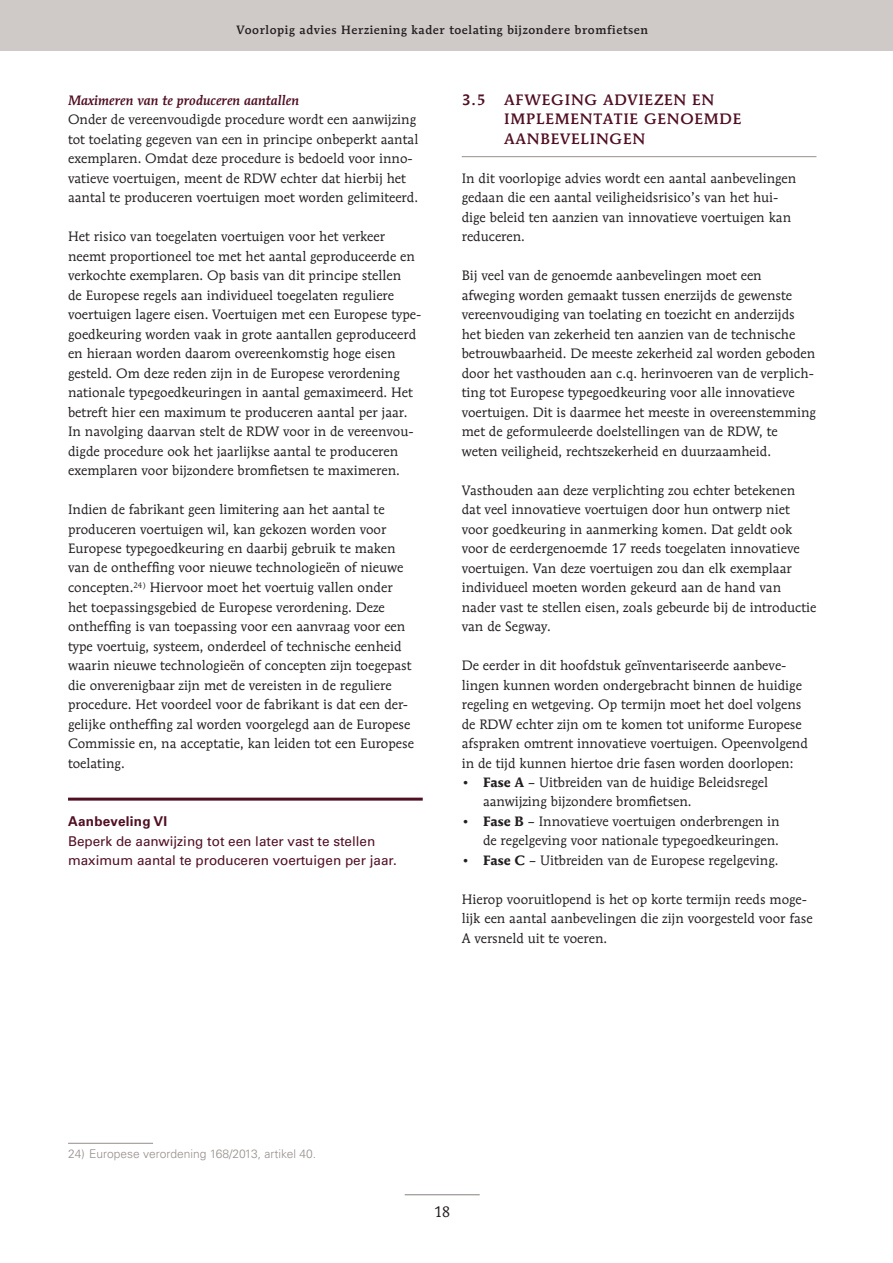
<style>
.page{position:relative;width:893px;height:1263px;background:#fff}
.page>*{position:absolute;margin:0;border:0;box-sizing:border-box;transform-origin:0 0}
.t1{font:500 15px/19.5px "Mendoza Roman Std";letter-spacing:.05em;color:#500f23}
.t2{font:15px "Mendoza Roman Std";color:#231f20}
.t3{font:13.5px/19.5px "Mendoza Roman Std";color:#231f20}
.t4{font:13.5px/19.5px "Univers LT Std";color:#500f23}
.t5{font:italic 500 13.5px "Mendoza Roman Std";color:#500f23}
.t6{font:700 13.5px "Univers LT Std";letter-spacing:.02em;color:#500f23}
.t7{font:500 12px "Mendoza Roman Std";letter-spacing:.05em;color:#231f20}
.t8{font:300 12px "Univers LT Std";color:#968e8b}
.s1{font-weight:700}
</style>
<div class="page">
<div style="left:0;top:0;width:893px;height:51px;background:#cfcac8"></div>
<hr style="left:405px;top:1194px;width:75px;height:1px;background:#968e8b">
<hr style="left:68px;top:798px;width:355px;height:3px;background:#500f23">
<hr style="left:68px;top:1143px;width:85px;height:1px;background:#968e8b">
<hr style="left:462px;top:156px;width:354px;height:1px;background:#968e8b">
<p class="t7" style="left:236px;top:22px;width:413px">Voorlopig advies Herziening kader toelating bijzondere bromfietsen</p>
<p class="t5" style="left:68px;top:92px;width:233px">Maximeren van te produceren aantallen</p>
<p class="t3" style="left:68px;top:109px;width:352px">Onder de vereenvoudigde procedure wordt een aanwijzing tot toelating gegeven van een in principe onbeperkt aantal exemplaren. Omdat deze procedure is bedoeld voor inno&shy;vatieve voertuigen, meent de RDW echter dat hierbij het aantal te produceren voertuigen moet worden gelimiteerd.</p>
<p class="t3" style="left:68px;top:226px;width:355px">Het risico van toegelaten voertuigen voor het verkeer neemt proportioneel toe met het aantal geproduceerde en verkochte exemplaren. Op basis van dit principe stellen<br>de Europese regels aan individueel toegelaten reguliere voertuigen lagere eisen. Voertuigen met een Europese type&shy;goedkeuring worden vaak in grote aantallen geproduceerd en hieraan worden daarom overeenkomstig hoge eisen gesteld. Om deze reden zijn in de Europese verordening nationale typegoedkeuringen in aantal gemaximeerd. Het betreft hier een maximum te produceren aantal per jaar.<br>In navolging daarvan stelt de RDW voor in de vereenvou&shy;digde procedure ook het jaarlijkse aantal te produceren exemplaren voor bijzondere bromfietsen te maximeren.</p>
<p class="t3" style="left:68px;top:499px;width:347px">Indien de fabrikant geen limitering aan het aantal te produceren voertuigen wil, kan gekozen worden voor Europese typegoedkeuring en daarbij gebruik te maken van de ontheffing voor nieuwe technologieën of nieuwe concepten.<sup>24)</sup> Hiervoor moet het voertuig vallen onder het toepassingsgebied de Europese verordening. Deze ontheffing is van toepassing voor een aanvraag voor een type voertuig, systeem, onderdeel of technische eenheid waarin nieuwe technologieën of concepten zijn toegepast die onverenigbaar zijn met de vereisten in de reguliere procedure. Het voordeel voor de fabrikant is dat een der&shy;gelijke ontheffing zal worden voorgelegd aan de Europese Commissie en, na acceptatie, kan leiden tot een Europese toelating.</p>
<p class="t6" style="left:68px;top:813px;width:101px">Aanbeveling VI</p>
<p class="t4" style="left:68px;top:831px;width:330px">Beperk de aanwijzing tot een later vast te stellen maximum aantal te produceren voertuigen per jaar.</p>
<p class="t1" style="left:504px;top:89px;width:239px;text-indent:-43px">3.5 AFWEGING ADVIEZEN EN<br>IMPLEMENTATIE GENOEMDE<br>AANBEVELINGEN</p>
<p class="t3" style="left:462px;top:168px;width:336px">In dit voorlopige advies wordt een aantal aanbevelingen gedaan die een aantal veiligheidsrisico’s van het hui&shy;dige beleid ten aanzien van innovatieve voertuigen kan reduceren.</p>
<p class="t3" style="left:462px;top:265px;width:356px">Bij veel van de genoemde aanbevelingen moet een afweging worden gemaakt tussen enerzijds de gewenste vereenvoudiging van toelating en toezicht en anderzijds het bieden van zekerheid ten aanzien van de technische betrouwbaarheid. De meeste zekerheid zal worden geboden door het vasthouden aan c.q. herinvoeren van de verplich&shy;ting tot Europese typegoedkeuring voor alle innovatieve voertuigen. Dit is daarmee het meeste in overeenstemming met de geformuleerde doelstellingen van de RDW, te weten veiligheid, rechtszekerheid en duurzaamheid.</p>
<p class="t3" style="left:462px;top:480px;width:356px">Vasthouden aan deze verplichting zou echter betekenen dat veel innovatieve voertuigen door hun ontwerp niet voor goedkeuring in aanmerking komen. Dat geldt ook voor de eerdergenoemde 17 reeds toegelaten innovatieve voertuigen. Van deze voertuigen zou dan elk exemplaar individueel moeten worden gekeurd aan de hand van nader vast te stellen eisen, zoals gebeurde bij de introductie van de Segway.</p>
<p class="t3" style="left:462px;top:655px;width:348px">De eerder in dit hoofdstuk geïnventariseerde aanbeve&shy;lingen kunnen worden ondergebracht binnen de huidige regeling en wetgeving. Op termijn moet het doel volgens de RDW echter zijn om te komen tot uniforme Europese afspraken omtrent innovatieve voertuigen. Opeenvolgend in de tijd kunnen hiertoe drie fasen worden doorlopen:</p>
<p class="t3" style="left:483px;top:772px;width:287px;text-indent:-21px">• <span class="s1">Fase A</span> – Uitbreiden van de huidige Beleidsregel aanwijzing bijzondere bromfietsen.</p>
<p class="t3" style="left:462px;top:811px;width:320px;text-align:right">• <span class="s1">Fase B</span> – Innovatieve voertuigen onderbrengen in de regelgeving voor nationale typegoedkeuringen.</p>
<p class="t3" style="left:462px;top:850px;width:318px">• <span class="s1">Fase C</span> – Uitbreiden van de Europese regelgeving.</p>
<p class="t3" style="left:462px;top:889px;width:352px">Hierop vooruitlopend is het op korte termijn reeds moge&shy;lijk een aantal aanbevelingen die zijn voorgesteld voor fase<br>A versneld uit te voeren.</p>
<p class="t8" style="left:68px;top:1146px;width:250px">24) Europese verordening 168/2013, artikel 40.</p>
<p class="t2" style="left:434px;top:1202px;width:18px">18</p>
</div>
